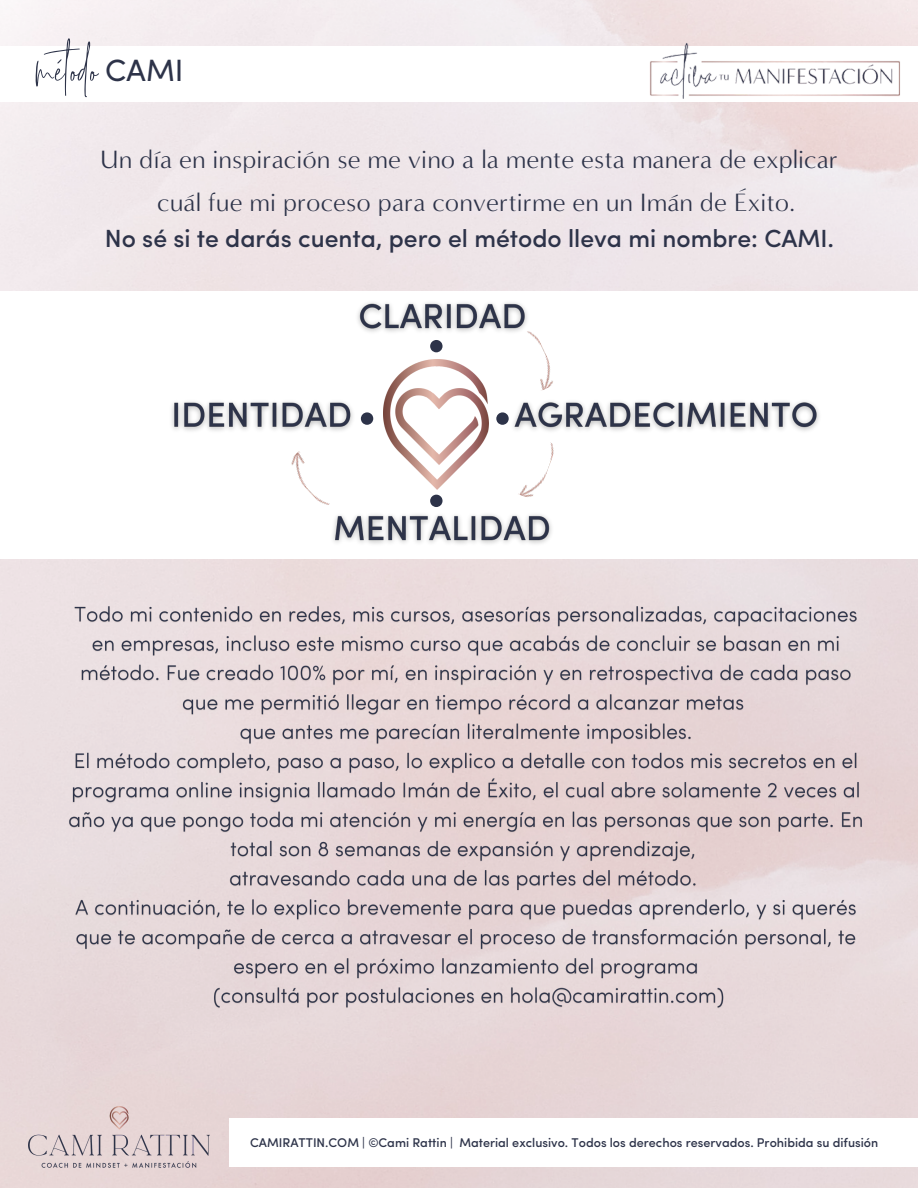
<style>
.page{position:relative;width:918px;height:1188px;background:#fff}
.page>*{position:absolute;margin:0;border:0;box-sizing:border-box;transform-origin:0 0}
.t1{font:51.3px "Signature Collection";color:#2d3349}
.t2{font:30.9px/42.8px "Minerva Modern";color:#2d3349;text-align:center}
.t3{font:500 24.9px "Sofia Pro";color:#2d3349}
.t4{font:500 12.6px "Sofia Pro";color:#2d3349}
.s1{font-family:"Sofia Pro";font-size:30.9px}
</style>
<div class="page">
<img style="left:0;top:0;width:918px;height:1188px">
<div style="left:0;top:291px;width:918px;height:267px;background:#fff"></div>
<img style="left:384px;top:360px;width:104px;height:129px">
<svg style="left:430px;top:348px;width:12px;height:4px"></svg>
<svg style="left:361px;top:412px;width:12px;height:13px"></svg>
<svg style="left:430px;top:495px;width:13px;height:10px"></svg>
<svg style="left:496px;top:412px;width:10px;height:13px"></svg>
<img style="left:535px;top:335px;width:18px;height:56px">
<img style="left:506px;top:401px;width:313px;height:30px">
<img style="left:518px;top:442px;width:36px;height:55px">
<img style="left:291px;top:451px;width:39px;height:54px">
<img style="left:66px;top:603px;width:800px;height:434px">
<img style="left:357px;top:302px;width:178px;height:46px">
<img style="left:325px;top:505px;width:235px;height:55px">
<img style="left:171px;top:401px;width:190px;height:30px">
<div style="left:0;top:46px;width:918px;height:55px;background:#fff"></div>
<img style="left:640px;top:37px;width:268px;height:62px">
<div style="left:230px;top:1119px;width:688px;height:48px;background:#fff"></div>
<img style="left:29px;top:1107px;width:181px;height:61px">
<h1 class="t1" style="left:35px;top:33px;width:150px">método <span class="s1">CAMI</span></h1>
<p class="t2" style="left:100px;top:139px;width:739px">Un día en inspiración se me vino a la mente esta manera de explicar cuál fue mi proceso para convertirme en un Imán de Éxito.</p>
<p class="t3" style="left:105px;top:228px;width:731px">No sé si te darás cuenta, pero el método lleva mi nombre: CAMI.</p>
<p class="t4" style="left:250px;top:1138px;width:630px">CAMIRATTIN.COM | ©Cami Rattin | Material exclusivo. Todos los derechos reservados. Prohibida su difusión</p>
</div>
